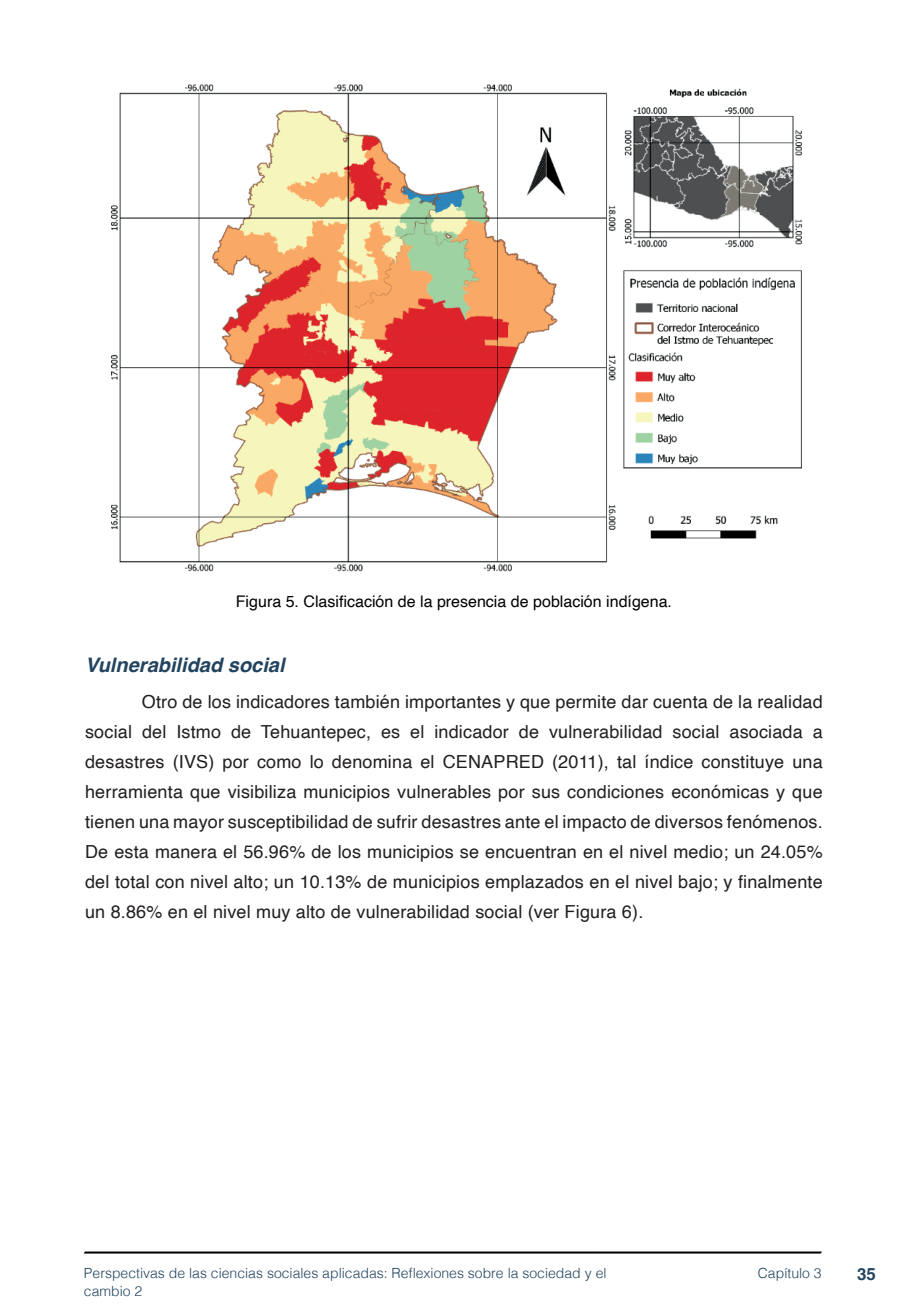
<style>
.page{position:relative;width:908px;height:1304px;background:#fff}
.page>*{position:absolute;margin:0;border:0;box-sizing:border-box;transform-origin:0 0}
.Subtitulo{font:italic 700 20px "Helvetica";color:#23445f}
.txt{font:18px/30px "Helvetica";letter-spacing:.01em;color:#231f20;text-align:justify}
.t1{font:700 16.8px "Helvetica";color:#23445f}
.imagens_graf_tab{font:16px "Helvetica";color:#000}
.t2{font:300 14px/18px "Helvetica";color:#23445f}
</style>
<div class="page">
<svg style="left:84px;top:1251px;width:737px;height:3px;background:#515151"></svg>
<img style="left:110px;top:84px;width:692px;height:488px">
<p class="imagens_graf_tab" style="left:236px;top:589px;width:437px">Figura 5. Clasificación de la presencia de población indígena.</p>
<p class="Subtitulo" style="left:85px;top:653px;width:201px">Vulnerabilidad social</p>
<p class="txt" style="left:85px;top:687px;width:738px;text-indent:57px">Otro de los indicadores también importantes y que permite dar cuenta de la realidad social del Istmo de Tehuantepec, es el indicador de vulnerabilidad social asociada a desastres (IVS) por como lo denomina el CENAPRED (2011), tal índice constituye una herramienta que visibiliza municipios vulnerables por sus condiciones económicas y que tienen una mayor susceptibilidad de sufrir desastres ante el impacto de diversos fenómenos.<br>De esta manera el 56.96% de los municipios se encuentran en el nivel medio; un 24.05% del total con nivel alto; un 10.13% de municipios emplazados en el nivel bajo; y finalmente un 8.86% en el nivel muy alto de vulnerabilidad social (ver Figura 6).</p>
<p class="t2" style="left:84px;top:1263px;width:524px">Perspectivas de las ciencias sociales aplicadas: Reflexiones sobre la sociedad y el cambio 2</p>
<p class="t2" style="left:757px;top:1263px;width:65px">Capítulo 3</p>
<p class="t1" style="left:856px;top:1264px;width:20px">35</p>
</div>
